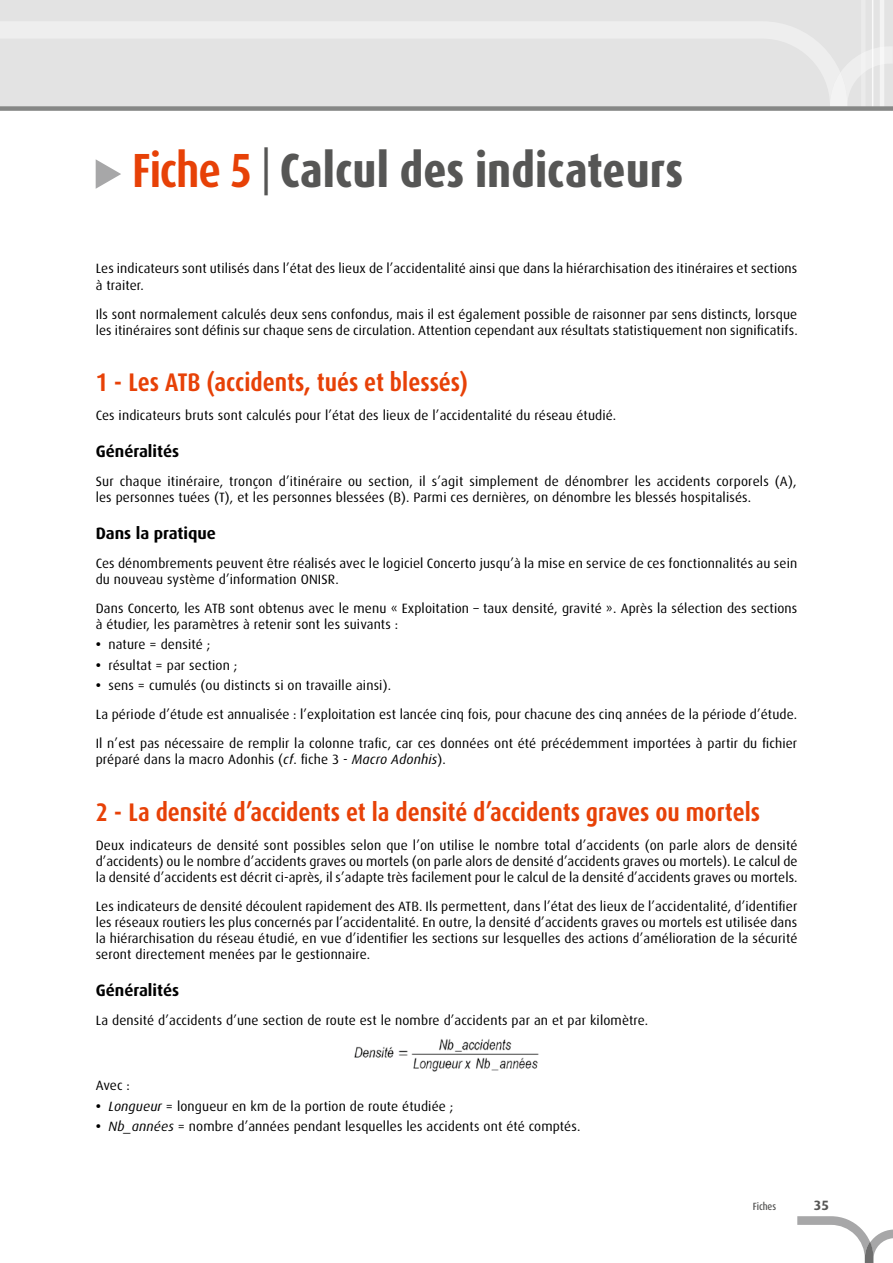
<style>
.page{position:relative;width:893px;height:1263px;background:#fff}
.page>*{position:absolute;margin:0;border:0;box-sizing:border-box;transform-origin:0 0}
.t1{font:800 condensed 48px "Dax OT";color:#565655}
.t2{font:700 condensed 25.5px "Dax OT";color:#e74107}
.t3{font:700 16.5px "Dax OT";color:#000}
.t4{font:13.5px/16.2px "Dax OT";letter-spacing:.01em;color:#000}
.t5{font:700 13.5px "Dax OT";color:#565655}
.t6{font:500 condensed 10.5px "Dax OT";letter-spacing:-.01em;color:#565655}
.s1{font-weight:700;color:#e74107}
.s2{font-weight:400}
.s3{font-weight:700}
.s4{font-style:italic}
</style>
<div class="page">
<div style="left:0;top:0;width:893px;height:106px;background:#e3e3e3"></div>
<hr style="left:880px;top:0;width:4px;height:108px;background:#f3f3f3">
<hr style="left:872px;top:0;width:1px;height:108px;background:#fff">
<hr style="left:861px;top:0;width:4px;height:108px;background:#ebebeb">
<svg style="left:1px;top:22px;width:829px;height:72px"></svg>
<svg style="left:830px;top:47px;width:62px;height:59px"></svg>
<svg style="left:797px;top:1216px;width:96px;height:47px"></svg>
<div style="left:0;top:106px;width:893px;height:5px;background:#868786"></div>
<svg style="left:96px;top:159px;width:25px;height:30px"></svg>
<img style="left:354px;top:1039px;width:185px;height:33px">
<h1 class="t1" style="left:132px;top:139px;width:552px"><span class="s1">Fiche 5</span> <span class="s2">|</span> Calcul des indicateurs</h1>
<p class="t4" style="left:96px;top:261px;width:703px">Les indicateurs sont utilisés dans l’état des lieux de l’accidentalité ainsi que dans la hiérarchisation des itinéraires et sections à traiter.</p>
<p class="t4" style="left:96px;top:306px;width:703px">Ils sont normalement calculés deux sens confondus, mais il est également possible de raisonner par sens distincts, lorsque les itinéraires sont définis sur chaque sens de circulation. Attention cependant aux résultats statistiquement non significatifs.</p>
<h2 class="t2" style="left:96px;top:366px;width:374px">1 - Les ATB (accidents, tués et blessés)</h2>
<p class="t4" style="left:96px;top:407px;width:522px">Ces indicateurs bruts sont calculés pour l’état des lieux de l’accidentalité du réseau étudié.</p>
<p class="t3" style="left:96px;top:442px;width:85px">Généralités</p>
<p class="t4" style="left:96px;top:473px;width:702px">Sur chaque itinéraire, tronçon d’itinéraire ou section, il s’agit simplement de dénombrer les accidents corporels (A), les personnes tuées (T), et les personnes blessées (B). Parmi ces dernières, on dénombre les blessés hospitalisés.</p>
<p class="t3" style="left:96px;top:524px;width:122px">Dans la pratique</p>
<p class="t4" style="left:96px;top:555px;width:703px">Ces dénombrements peuvent être réalisés avec le logiciel Concerto jusqu’à la mise en service de ces fonctionnalités au sein du nouveau système d’information ONISR.</p>
<p class="t4" style="left:96px;top:600px;width:703px">Dans Concerto, les ATB sont obtenus avec le menu « Exploitation – taux densité, gravité ». Après la sélection des sections à étudier, les paramètres à retenir sont les suivants :</p>
<p class="t4" style="left:96px;top:637px;width:116px"><span class="s3">•</span> nature = densité ;</p>
<p class="t4" style="left:96px;top:657px;width:143px"><span class="s3">•</span> résultat = par section ;</p>
<p class="t4" style="left:96px;top:671px;width:703px;line-height:29px"><span class="s3">•</span> sens = cumulés (ou distincts si on travaille ainsi).<br>La période d’étude est annualisée : l’exploitation est lancée cinq fois, pour chacune des cinq années de la période d’étude.<br>Il n’est pas nécessaire de remplir la colonne trafic, car ces données ont été précédemment importées à partir du fichier</p>
<p class="t4" style="left:96px;top:752px;width:352px">préparé dans la macro Adonhis (<span class="s4">cf</span>. fiche 3 - <span class="s4">Macro Adonhis</span>).</p>
<h2 class="t2" style="left:96px;top:795px;width:666px">2 - La densité d’accidents et la densité d’accidents graves ou mortels</h2>
<p class="t4" style="left:96px;top:837px;width:703px;text-align:justify">Deux indicateurs de densité sont possibles selon que l’on utilise le nombre total d’accidents (on parle alors de densité d’accidents) ou le nombre d’accidents graves ou mortels (on parle alors de densité d’accidents graves ou mortels). Le calcul de la densité d’accidents est décrit ci-après, il s’adapte très facilement pour le calcul de la densité d’accidents graves ou mortels.</p>
<p class="t4" style="left:96px;top:898px;width:703px;text-align:justify">Les indicateurs de densité découlent rapidement des ATB. Ils permettent, dans l’état des lieux de l’accidentalité, d’identifier les réseaux routiers les plus concernés par l’accidentalité. En outre, la densité d’accidents graves ou mortels est utilisée dans la hiérarchisation du réseau étudié, en vue d’identifier les sections sur lesquelles des actions d’amélioration de la sécurité seront directement menées par le gestionnaire.</p>
<p class="t3" style="left:96px;top:981px;width:85px">Généralités</p>
<p class="t4" style="left:96px;top:1012px;width:554px">La densité d’accidents d’une section de route est le nombre d’accidents par an et par kilomètre.</p>
<p class="t4" style="left:96px;top:1078px;width:36px">Avec :</p>
<p class="t4" style="left:96px;top:1098px;width:359px"><span class="s3">•</span> <span class="s4">Longueur</span> = longueur en km de la portion de route étudiée ;</p>
<p class="t4" style="left:96px;top:1118px;width:486px"><span class="s3">•</span> <span class="s4">Nb_années</span> = nombre d’années pendant lesquelles les accidents ont été comptés.</p>
<p class="t6" style="left:753px;top:1199px;width:25px">Fiches</p>
<p class="t5" style="left:814px;top:1197px;width:17px">35</p>
</div>
